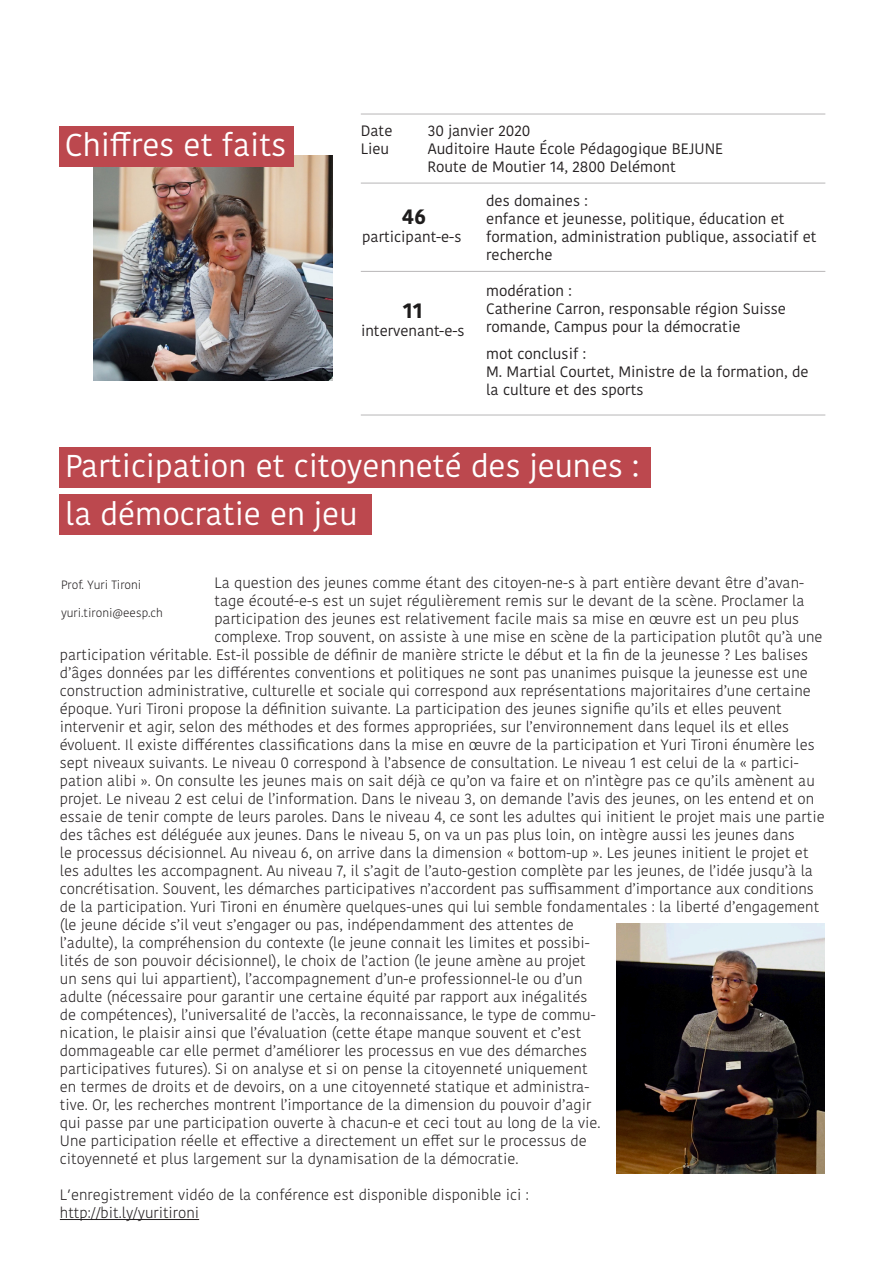
<style>
.page{position:relative;width:893px;height:1263px;background:#fff}
.page>*{position:absolute;margin:0;border:0;box-sizing:border-box;transform-origin:0 0}
.t1{font:31.5px "Kohinoor Devanagari";color:#fff}
.t2{font:700 21px "Kohinoor Devanagari";color:#1e1c1c}
.t3{font:300 15px "Kohinoor Devanagari";color:#231f20}
.t4{font:15px/18px "Kohinoor Devanagari";color:#231f20}
.t5{font:300 12px "Kohinoor Devanagari";color:#231f20}
.s1{font-family:"Avenir"}
</style>
<div class="page">
<div style="left:59px;top:447px;width:592px;height:41px;background:#bc484e"></div>
<hr style="left:60px;top:1219px;width:139px;height:1px;background:#231f20">
<img style="left:94px;top:155px;width:238px;height:225px">
<img style="left:617px;top:924px;width:207px;height:250px">
<div style="left:59px;top:126px;width:234px;height:41px;background:#bc484e"></div>
<hr style="left:361px;top:114px;width:464px;height:1px;background:#231f20">
<hr style="left:361px;top:183px;width:464px;height:1px;background:#231f20">
<hr style="left:361px;top:271px;width:464px;height:1px;background:#231f20">
<hr style="left:361px;top:415px;width:464px;height:1px;background:#231f20">
<div style="left:59px;top:494px;width:313px;height:41px;background:#bc484e"></div>
<p class="t1" style="left:65px;top:127px;width:223px">Chiffres et faits</p>
<p class="t4" style="left:361px;top:122px;width:33px">Date</p>
<p class="t4" style="left:428px;top:122px;width:104px">30 janvier 2020</p>
<p class="t4" style="left:361px;top:140px;width:30px">Lieu</p>
<p class="t4" style="left:428px;top:140px;width:297px">Auditoire Haute École Pédagogique BEJUNE</p>
<p class="t4" style="left:427px;top:158px;width:250px">Route de Moutier 14, 2800 Delémont</p>
<p class="t2" style="left:402px;top:198px;width:26px">46</p>
<p class="t4" style="left:362px;top:228px;width:101px">participant-e-s</p>
<p class="t2" style="left:403px;top:291px;width:22px">11</p>
<p class="t4" style="left:361px;top:321px;width:105px">intervenant-e-s</p>
<p class="t4" style="left:486px;top:192px;width:103px">des domaines :</p>
<p class="t4" style="left:486px;top:210px;width:332px">enfance et jeunesse, politique, éducation et formation, administration publique, associatif et recherche</p>
<p class="t4" style="left:486px;top:282px;width:87px">modération :</p>
<p class="t4" style="left:486px;top:300px;width:301px">Catherine Carron, responsable région Suisse romande, Campus pour la démocratie</p>
<p class="t4" style="left:486px;top:345px;width:101px">mot conclusif :</p>
<p class="t4" style="left:486px;top:363px;width:324px">M. Martial Courtet, Ministre de la formation, de la culture et des sports</p>
<p class="t1" style="left:65px;top:448px;width:575px">Participation et citoyenneté des jeunes :</p>
<p class="t1" style="left:65px;top:496px;width:294px">la démocratie en jeu</p>
<p class="t3" style="left:214px;top:574px;width:591px">La question des jeunes comme étant des citoyen-ne-s à part entière devant être d’avan-</p>
<p class="t3" style="left:214px;top:592px;width:592px">tage écouté-e-s est un sujet régulièrement remis sur le devant de la scène. Proclamer la</p>
<p class="t3" style="left:214px;top:610px;width:586px">participation des jeunes est relativement facile mais sa mise en œuvre est un peu plus</p>
<p class="t3" style="left:214px;top:628px;width:610px">complexe. Trop souvent, on assiste à une mise en scène de la participation plutôt qu’à une</p>
<p class="t3" style="left:60px;top:646px;width:750px">participation véritable. Est-il possible de définir de manière stricte le début et la fin de la jeunesse ? Les balises</p>
<p class="t3" style="left:60px;top:664px;width:749px">d’âges données par les différentes conventions et politiques ne sont pas unanimes puisque la jeunesse est une</p>
<p class="t3" style="left:60px;top:682px;width:753px">construction administrative, culturelle et sociale qui correspond aux représentations majoritaires d’une certaine</p>
<p class="t3" style="left:60px;top:700px;width:723px">époque. Yuri Tironi propose la définition suivante. La participation des jeunes signifie qu’ils et elles peuvent</p>
<p class="t3" style="left:60px;top:718px;width:731px">intervenir et agir, selon des méthodes et des formes appropriées, sur l’environnement dans lequel ils et elles</p>
<p class="t3" style="left:60px;top:736px;width:756px">évoluent. Il existe différentes classifications dans la mise en œuvre de la participation et Yuri Tironi énumère les</p>
<p class="t3" style="left:60px;top:754px;width:740px">sept niveaux suivants. Le niveau 0 correspond à l’absence de consultation. Le niveau 1 est celui de la « partici-</p>
<p class="t3" style="left:60px;top:772px;width:756px">pation alibi ». On consulte les jeunes mais on sait déjà ce qu’on va faire et on n’intègre pas ce qu’ils amènent au</p>
<p class="t3" style="left:60px;top:790px;width:756px">projet. Le niveau 2 est celui de l’information. Dans le niveau 3, on demande l’avis des jeunes, on les entend et on</p>
<p class="t3" style="left:60px;top:808px;width:766px">essaie de tenir compte de leurs paroles. Dans le niveau 4, ce sont les adultes qui initient le projet mais une partie</p>
<p class="t3" style="left:60px;top:826px;width:736px">des tâches est déléguée aux jeunes. Dans le niveau 5, on va un pas plus loin, on intègre aussi les jeunes dans</p>
<p class="t3" style="left:60px;top:844px;width:750px">le processus décisionnel. Au niveau 6, on arrive dans la dimension « bottom-up ». Les jeunes initient le projet et</p>
<p class="t3" style="left:60px;top:862px;width:755px">les adultes les accompagnent. Au niveau 7, il s’agit de l’auto-gestion complète par les jeunes, de l’idée jusqu’à la</p>
<p class="t3" style="left:60px;top:880px;width:755px">concrétisation. Souvent, les démarches participatives n’accordent pas suffisamment d’importance aux conditions</p>
<p class="t3" style="left:60px;top:898px;width:761px">de la participation. Yuri Tironi en énumère quelques-unes qui lui semble fondamentales : la liberté d’engagement</p>
<p class="t3" style="left:60px;top:916px;width:516px">(le jeune décide s’il veut s’engager ou pas, indépendamment des attentes de</p>
<p class="t3" style="left:60px;top:934px;width:531px">l’adulte), la compréhension du contexte (le jeune connait les limites et possibi-</p>
<p class="t3" style="left:60px;top:952px;width:527px">lités de son pouvoir décisionnel), le choix de l’action (le jeune amène au projet</p>
<p class="t3" style="left:60px;top:970px;width:524px">un sens qui lui appartient), l’accompagnement d’un-e professionnel-le ou d’un</p>
<p class="t3" style="left:60px;top:988px;width:529px">adulte (nécessaire pour garantir une certaine équité par rapport aux inégalités</p>
<p class="t3" style="left:60px;top:1006px;width:537px">de compétences), l’universalité de l’accès, la reconnaissance, le type de commu-</p>
<p class="t3" style="left:60px;top:1024px;width:523px">nication, le plaisir ainsi que l’évaluation (cette étape manque souvent et c’est</p>
<p class="t3" style="left:60px;top:1042px;width:529px">dommageable car elle permet d’améliorer les processus en vue des démarches</p>
<p class="t3" style="left:60px;top:1060px;width:529px">participatives futures). Si on analyse et si on pense la citoyenneté uniquement</p>
<p class="t3" style="left:60px;top:1078px;width:531px">en termes de droits et de devoirs, on a une citoyenneté statique et administra-</p>
<p class="t3" style="left:60px;top:1096px;width:533px">tive. Or, les recherches montrent l’importance de la dimension du pouvoir d’agir</p>
<p class="t3" style="left:60px;top:1114px;width:542px">qui passe par une participation ouverte à chacun-e et ceci tout au long de la vie.</p>
<p class="t3" style="left:60px;top:1132px;width:528px">Une participation réelle et effective a directement un effet sur le processus de</p>
<p class="t3" style="left:60px;top:1150px;width:460px">citoyenneté et plus largement sur la dynamisation de la démocratie.</p>
<p class="t3" style="left:60px;top:1186px;width:470px">L<span class="s1">’</span>enregistrement vidéo de la conférence est disponible disponible ici :</p>
<p class="t3" style="left:60px;top:1204px;width:141px">http://bit.ly/yuritironi</p>
<p class="t5" style="left:61px;top:577px;width:82px">Prof. Yuri Tironi</p>
<p class="t5" style="left:61px;top:606px;width:103px">yuri.tironi@eesp.ch</p>
</div>
